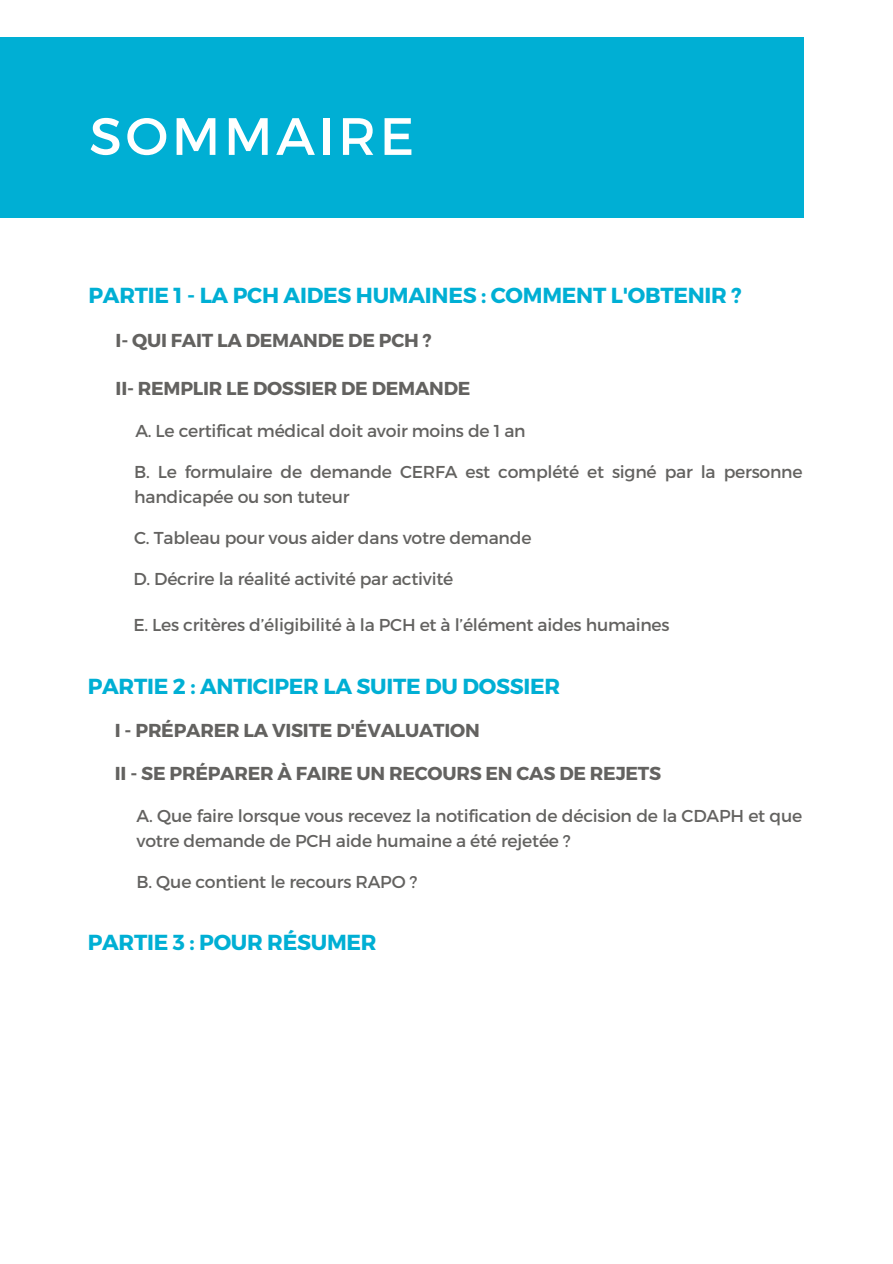
<style>
.page{position:relative;width:893px;height:1264px;background:#fff}
.page>*{position:absolute;margin:0;border:0;box-sizing:border-box;transform-origin:0 0}
.t1{font:52.5px "Montserrat";letter-spacing:.07em;color:#fff}
.t2{font:700 21.75px "Montserrat";letter-spacing:-.015em;color:#00afd4}
.t3{font:700 18.75px "Montserrat";letter-spacing:-.015em;color:#636260}
.t4{font:17.25px/24.8px "Montserrat";letter-spacing:-.015em;color:#636260}
</style>
<div class="page">
<div style="left:0;top:37px;width:803px;height:180px;background:#00afd4"></div>
<p class="t1" style="left:89px;top:102px;width:326px">SOMMAIRE</p>
<p class="t2" style="left:88px;top:281px;width:654px">PARTIE 1 - LA PCH AIDES HUMAINES : COMMENT L'OBTENIR ?</p>
<p class="t3" style="left:116px;top:328px;width:317px">I- QUI FAIT LA DEMANDE DE PCH ?</p>
<p class="t3" style="left:116px;top:376px;width:356px">II- REMPLIR LE DOSSIER DE DEMANDE</p>
<p class="t4" style="left:135px;top:417px;width:392px">A. Le certificat médical doit avoir moins de 1 an</p>
<p class="t4" style="left:134px;top:458px;width:670px">B. Le formulaire de demande CERFA est complété et signé par la personne handicapée ou son tuteur</p>
<p class="t4" style="left:134px;top:524px;width:399px">C. Tableau pour vous aider dans votre demande</p>
<p class="t4" style="left:133px;top:565px;width:321px">D. Décrire la réalité activité par activité</p>
<p class="t4" style="left:133px;top:612px;width:537px">E. Les critères d’éligibilité à la PCH et à l’élément aides humaines</p>
<p class="t2" style="left:88px;top:672px;width:474px">PARTIE 2 : ANTICIPER LA SUITE DU DOSSIER</p>
<p class="t3" style="left:115px;top:718px;width:366px">I - PRÉPARER LA VISITE D'ÉVALUATION</p>
<p class="t3" style="left:115px;top:761px;width:547px">II - SE PRÉPARER À FAIRE UN RECOURS EN CAS DE REJETS</p>
<p class="t4" style="left:137px;top:802px;width:667px">A. Que faire lorsque vous recevez la notification de décision de la CDAPH et que votre demande de PCH aide humaine a été rejetée ?</p>
<p class="t4" style="left:137px;top:868px;width:282px">B. Que contient le recours RAPO ?</p>
<p class="t2" style="left:88px;top:928px;width:290px">PARTIE 3 : POUR RÉSUMER</p>
</div>
